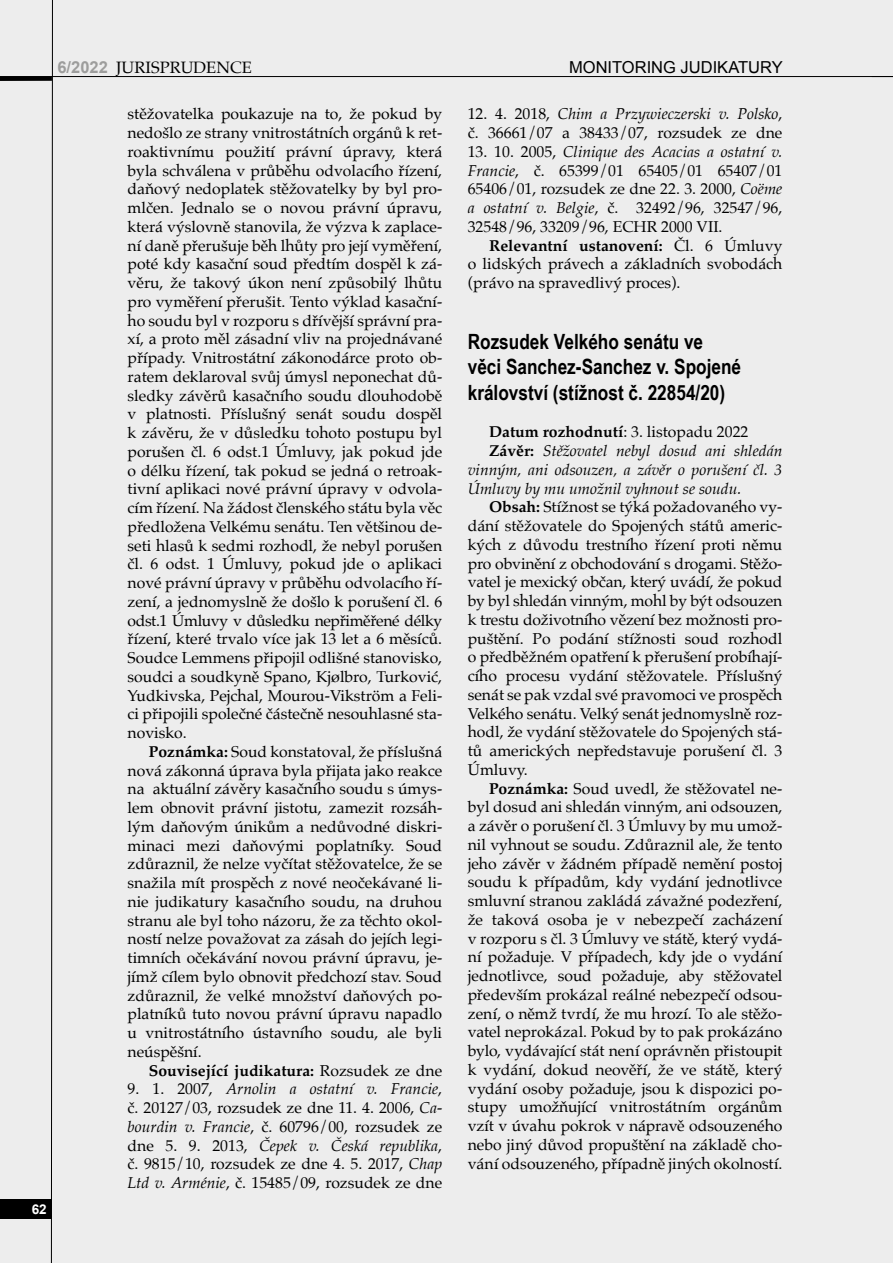
<style>
.page{position:relative;width:893px;height:1263px;background:#ededed}
.page>*{position:absolute;margin:0;border:0;box-sizing:border-box;transform-origin:0 0}
.titulek_14_17{font:700 21px/25.5px "Arial Narrow";color:#000}
.t1{font:16.5px "Arial";color:#000}
.t2{font:16.5px "Palatino";color:#000}
.t3{font:15.75px/18.8px "Palatino";color:#000;text-align:justify}
.t4{font:italic 15.75px/18.8px "Palatino";color:#000;text-align:justify}
.t5{font:700 15.75px "Palatino";color:#000}
.t6{font:700 13.5px "Arial";color:#fff}
.s1{font-family:"Arial";font-weight:700;color:#9d9d9c}
.s2{font-weight:700}
.s3{font-weight:400}
.s4{font-style:italic}
.s5{font-weight:700;font-style:normal}
</style>
<div class="page">
<svg style="left:51px;top:0;width:2px;height:1263px;background:#757575"></svg>
<hr style="left:0;top:76px;width:893px;height:1px;background:#000">
<svg style="left:0;top:77px;width:52px;height:4px"></svg>
<div style="left:0;top:1199px;width:51px;height:19px;background:#000"></div>
<p class="t2" style="left:57px;top:54px;width:196px"><span class="s1">6/2022</span> JURISPRUDENCE</p>
<p class="t1" style="left:569px;top:57px;width:215px">MONITORING JUDIKATURY</p>
<p class="t6" style="left:32px;top:1200px;width:17px">62</p>
<p class="t3" style="left:128px;top:104px;width:316px">stěžovatelka poukazuje na to, že pokud by nedošlo ze strany vnitrostátních orgánů k ret&shy;roaktivnímu použití právní úpravy, která byla schválena v průběhu odvolacího řízení, daňový nedoplatek stěžovatelky by byl pro&shy;mlčen. Jednalo se o novou právní úpravu, která výslovně stanovila, že výzva k zaplace&shy;ní daně přerušuje běh lhůty pro její vyměření, poté kdy kasační soud předtím dospěl k zá&shy;věru, že takový úkon není způsobilý lhůtu pro vyměření přerušit. Tento výklad kasační&shy;ho soudu byl v rozporu s dřívější správní pra&shy;xí, a proto měl zásadní vliv na projednávané případy. Vnitrostátní zákonodárce proto ob&shy;ratem deklaroval svůj úmysl neponechat dů&shy;sledky závěrů kasačního soudu dlouhodobě v platnosti. Příslušný senát soudu dospěl k závěru, že v důsledku tohoto postupu byl porušen čl. 6 odst.1 Úmluvy, jak pokud jde o délku řízení, tak pokud se jedná o retroak&shy;tivní aplikaci nové právní úpravy v odvola&shy;cím řízení. Na žádost členského státu byla věc předložena Velkému senátu. Ten většinou de&shy;seti hlasů k sedmi rozhodl, že nebyl porušen čl. 6 odst. 1 Úmluvy, pokud jde o aplikaci nové právní úpravy v průběhu odvolacího ří&shy;zení, a jednomyslně že došlo k porušení čl. 6 odst.1 Úmluvy v důsledku nepřiměřené délky řízení, které trvalo více jak 13 let a 6 měsíců.<br>Soudce Lemmens připojil odlišné stanovisko, soudci a soudkyně Spano, Kjølbro, Turković, Yudkivska, Pejchal, Mourou-Vikström a Feli&shy;ci připojili společné částečně nesouhlasné sta&shy;novisko.</p>
<p class="t3" style="left:128px;top:742px;width:316px;text-indent:21px"><span class="s2">Poznámka:</span> Soud konstatoval, že příslušná nová zákonná úprava byla přijata jako reakce na aktuální závěry kasačního soudu s úmys&shy;lem obnovit právní jistotu, zamezit rozsáh&shy;lým daňovým únikům a nedůvodné diskri&shy;minaci mezi daňovými poplatníky. Soud zdůraznil, že nelze vyčítat stěžovatelce, že se snažila mít prospěch z nové neočekávané li&shy;nie judikatury kasačního soudu, na druhou stranu ale byl toho názoru, že za těchto okol&shy;ností nelze považovat za zásah do jejích legi&shy;timních očekávání novou právní úpravu, je&shy;jímž cílem bylo obnovit předchozí stav. Soud zdůraznil, že velké množství daňových po&shy;platníků tuto novou právní úpravu napadlo u vnitrostátního ústavního soudu, ale byli neúspěšní.</p>
<p class="t5" style="left:149px;top:1057px;width:295px">Související judikatura: <span class="s3">Rozsudek ze dne</span></p>
<p class="t3" style="left:128px;top:1079px;width:316px">9. 1. 2007, <span class="s4">Arnolin a ostatní v. Francie</span>, č. 20127/03, rozsudek ze dne 11. 4. 2006, <span class="s4">Ca&shy;bourdin v. Francie</span>, č. 60796/00, rozsudek ze dne 5. 9. 2013, <span class="s4">Čepek v. Česká republika</span>, č. 9815/10, rozsudek ze dne 4. 5. 2017, <span class="s4">Chap Ltd v. Arménie</span>, č. 15485/09, rozsudek ze dne</p>
<p class="t3" style="left:468px;top:104px;width:316px">12. 4. 2018, <span class="s4">Chim a Przywieczerski v. Polsko</span>, č. 36661/07 a 38433/07, rozsudek ze dne</p>
<p class="t3" style="left:468px;top:142px;width:316px">13. 10. 2005, <span class="s4">Clinique des Acacias a ostatní v.<br>Francie</span>, č. 65399/01 65405/01 65407/01<br>65406/01, rozsudek ze dne 22. 3. 2000, <span class="s4">Coëme a ostatní v. Belgie</span>, č. 32492/96, 32547/96, 32548/96, 33209/96, ECHR 2000 VII.</p>
<p class="t3" style="left:468px;top:236px;width:316px;text-indent:21px"><span class="s2">Relevantní ustanovení:</span> Čl. 6 Úmluvy o lidských právech a základních svobodách (právo na spravedlivý proces).</p>
<p class="titulek_14_17" style="left:468px;top:328px;width:275px">Rozsudek Velkého senátu ve věci Sanchez-Sanchez v. Spojené království (stížnost č. 22854/20)</p>
<p class="t3" style="left:489px;top:422px;width:261px"><span class="s2">Datum rozhodnutí</span>: 3. listopadu 2022</p>
<p class="t4" style="left:468px;top:441px;width:316px;text-indent:21px"><span class="s5">Závěr:</span> Stěžovatel nebyl dosud ani shledán vinným, ani odsouzen, a závěr o porušení čl. 3<br>Úmluvy by mu umožnil vyhnout se soudu.</p>
<p class="t3" style="left:468px;top:497px;width:316px;text-indent:21px"><span class="s2">Obsah:</span> Stížnost se týká požadovaného vy&shy;dání stěžovatele do Spojených států americ&shy;kých z důvodu trestního řízení proti němu pro obvinění z obchodování s drogami. Stěžo&shy;vatel je mexický občan, který uvádí, že pokud by byl shledán vinným, mohl by být odsouzen k trestu doživotního vězení bez možnosti pro&shy;puštění. Po podání stížnosti soud rozhodl o předběžném opatření k přerušení probíhají&shy;cího procesu vydání stěžovatele. Příslušný senát se pak vzdal své pravomoci ve prospěch Velkého senátu. Velký senát jednomyslně roz&shy;hodl, že vydání stěžovatele do Spojených stá&shy;tů amerických nepředstavuje porušení čl. 3<br>Úmluvy.</p>
<p class="t3" style="left:468px;top:779px;width:316px;text-indent:21px"><span class="s2">Poznámka:</span> Soud uvedl, že stěžovatel ne&shy;byl dosud ani shledán vinným, ani odsouzen, a závěr o porušení čl. 3 Úmluvy by mu umož&shy;nil vyhnout se soudu. Zdůraznil ale, že tento jeho závěr v žádném případě nemění postoj soudu k případům, kdy vydání jednotlivce smluvní stranou zakládá závažné podezření, že taková osoba je v nebezpečí zacházení v rozporu s čl. 3 Úmluvy ve státě, který vydá&shy;ní požaduje. V případech, kdy jde o vydání jednotlivce, soud požaduje, aby stěžovatel především prokázal reálné nebezpečí odsou&shy;zení, o němž tvrdí, že mu hrozí. To ale stěžo&shy;vatel neprokázal. Pokud by to pak prokázáno bylo, vydávající stát není oprávněn přistoupit k vydání, dokud neověří, že ve státě, který vydání osoby požaduje, jsou k dispozici po&shy;stupy umožňující vnitrostátním orgánům vzít v úvahu pokrok v nápravě odsouzeného nebo jiný důvod propuštění na základě cho&shy;vání odsouzeného, případně jiných okolností.</p>
</div>
